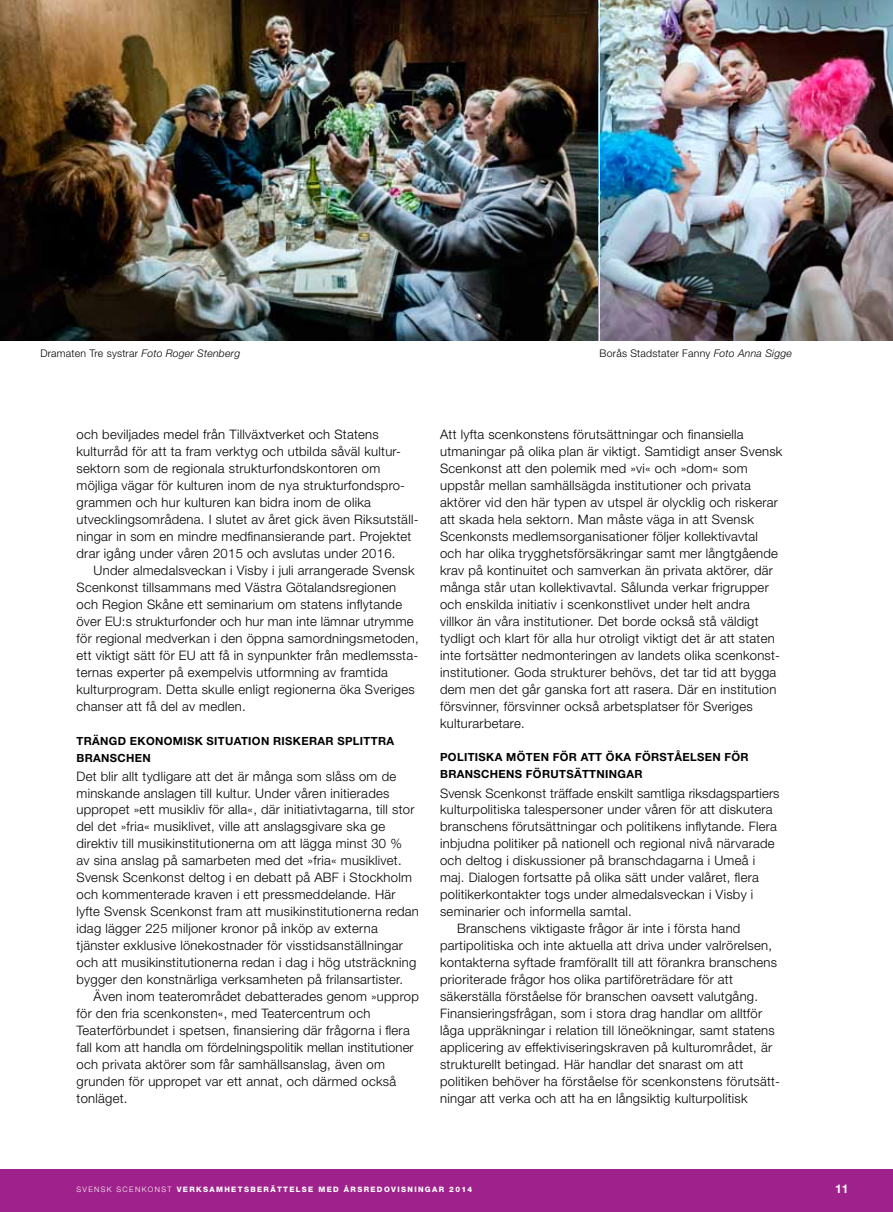
<style>
.page{position:relative;width:893px;height:1212px;background:#fff}
.page>*{position:absolute;margin:0;border:0;box-sizing:border-box;transform-origin:0 0}
.t1{font:300 13.05px/17px "Helvetica Neue";letter-spacing:.02em;color:#000}
.t2{font:700 12px "Helvetica Neue";color:#fff}
.t3{font:700 11.25px/17px "Helvetica Neue";letter-spacing:.03em;color:#000}
.t4{font:300 10.5px "Helvetica Neue";letter-spacing:.02em;color:#000}
.t5{font:800 7.5px "Helvetica Neue";letter-spacing:.18em;color:#fff}
.s1{font-style:italic}
.s2{font-weight:300}
</style>
<div class="page">
<div style="left:0;top:1169px;width:893px;height:43px;background:#9f218b"></div>
<img style="left:0;top:0;width:598px;height:340px">
<img style="left:598px;top:0;width:295px;height:340px">
<hr style="left:599px;top:0;width:1px;height:343px;background:#fff">
<p class="t4" style="left:40px;top:347px;width:201px">Dramaten Tre systrar <span class="s1">Foto Roger Stenberg</span></p>
<p class="t4" style="left:600px;top:347px;width:194px">Borås Stadstater Fanny <span class="s1">Foto Anna Sigge</span></p>
<p class="t1" style="left:77px;top:426px;width:343px">och beviljades medel från Tillväxtverket och Statens kulturråd för att ta fram verktyg och utbilda såväl kultur&shy;sektorn som de regionala strukturfondskontoren om möjliga vägar för kulturen inom de nya strukturfondspro&shy;grammen och hur kulturen kan bidra inom de olika utvecklingsområdena. I slutet av året gick även Riksutställ&shy;ningar in som en mindre medfinansierande part. Projektet drar igång under våren 2015 och avslutas under 2016.</p>
<p class="t1" style="left:77px;top:562px;width:344px;text-indent:17px">Under almedalsveckan i Visby i juli arrangerade Svensk Scenkonst tillsammans med Västra Götalandsregionen och Region Skåne ett seminarium om statens inflytande över EU:s strukturfonder och hur man inte lämnar utrymme för regional medverkan i den öppna samordningsmetoden, ett viktigt sätt för EU att få in synpunkter från medlemssta&shy;ternas experter på exempelvis utformning av framtida kulturprogram. Detta skulle enligt regionerna öka Sveriges chanser att få del av medlen.</p>
<p class="t3" style="left:77px;top:732px;width:319px">TRÄNGD EKONOMISK SITUATION RISKERAR SPLITTRA<br>BRANSCHEN</p>
<p class="t1" style="left:77px;top:767px;width:344px">Det blir allt tydligare att det är många som slåss om de minskande anslagen till kultur. Under våren initierades uppropet »ett musikliv för alla«, där initiativtagarna, till stor del det »fria« musiklivet, ville att anslagsgivare ska ge direktiv till musikinstitutionerna om att lägga minst 30 %<br>av sina anslag på samarbeten med det »fria« musiklivet.<br>Svensk Scenkonst deltog i en debatt på ABF i Stockholm och kommenterade kraven i ett pressmeddelande. Här lyfte Svensk Scenkonst fram att musikinstitutionerna redan idag lägger 225 miljoner kronor på inköp av externa tjänster exklusive lönekostnader för visstidsanställningar och att musikinstitutionerna redan i dag i hög utsträckning bygger den konstnärliga verksamheten på frilansartister.</p>
<p class="t1" style="left:77px;top:987px;width:344px;text-indent:17px">Även inom teaterområdet debatterades genom »upprop för den fria scenkonsten«, med Teatercentrum och Teaterförbundet i spetsen, finansiering där frågorna i flera fall kom att handla om fördelningspolitik mellan institutioner och privata aktörer som får samhällsanslag, även om grunden för uppropet var ett annat, och därmed också tonläget.</p>
<p class="t1" style="left:440px;top:426px;width:344px">Att lyfta scenkonstens förutsättningar och finansiella utmaningar på olika plan är viktigt. Samtidigt anser Svensk Scenkonst att den polemik med »vi« och »dom« som uppstår mellan samhällsägda institutioner och privata aktörer vid den här typen av utspel är olycklig och riskerar att skada hela sektorn. Man måste väga in att Svensk Scenkonsts medlemsorganisationer följer kollektivavtal och har olika trygghetsförsäkringar samt mer långtgående krav på kontinuitet och samverkan än privata aktörer, där många står utan kollektivavtal. Sålunda verkar frigrupper och enskilda initiativ i scenkonstlivet under helt andra villkor än våra institutioner. Det borde också stå väldigt tydligt och klart för alla hur otroligt viktigt det är att staten inte fortsätter nedmonteringen av landets olika scenkonst&shy;institutioner. Goda strukturer behövs, det tar tid att bygga dem men det går ganska fort att rasera. Där en institution försvinner, försvinner också arbetsplatser för Sveriges kulturarbetare.</p>
<p class="t3" style="left:440px;top:749px;width:310px">POLITISKA MÖTEN FÖR ATT ÖKA FÖRSTÅELSEN FÖR<br>BRANSCHENS FÖRUTSÄTTNINGAR</p>
<p class="t1" style="left:440px;top:784px;width:341px">Svensk Scenkonst träffade enskilt samtliga riksdagspartiers</p>
<p class="t1" style="left:440px;top:801px;width:334px">kulturpolitiska talespersoner under våren för att diskutera</p>
<p class="t1" style="left:440px;top:818px;width:338px">branschens förutsättningar och politikens inflytande. Flera</p>
<p class="t1" style="left:440px;top:835px;width:336px">inbjudna politiker på nationell och regional nivå närvarade</p>
<p class="t1" style="left:440px;top:852px;width:316px">och deltog i diskussioner på branschdagarna i Umeå i</p>
<p class="t1" style="left:440px;top:869px;width:320px">maj. Dialogen fortsatte på olika sätt under valåret, flera</p>
<p class="t1" style="left:440px;top:886px;width:315px">politikerkontakter togs under almedalsveckan i Visby i</p>
<p class="t1" style="left:440px;top:903px;width:193px">seminarier och informella samtal.</p>
<p class="t1" style="left:457px;top:920px;width:285px">Branschens viktigaste frågor är inte i första hand</p>
<p class="t1" style="left:440px;top:937px;width:333px">partipolitiska och inte aktuella att driva under valrörelsen,</p>
<p class="t1" style="left:440px;top:954px;width:338px">kontakterna syftade framförallt till att förankra branschens</p>
<p class="t1" style="left:440px;top:970px;width:294px">prioriterade frågor hos olika partiföreträdare för att</p>
<p class="t1" style="left:440px;top:987px;width:319px">säkerställa förståelse för branschen oavsett valutgång.</p>
<p class="t1" style="left:440px;top:1004px;width:324px">Finansieringsfrågan, som i stora drag handlar om alltför</p>
<p class="t1" style="left:440px;top:1021px;width:336px">låga uppräkningar i relation till löneökningar, samt statens</p>
<p class="t1" style="left:440px;top:1038px;width:334px">applicering av effektiviseringskraven på kulturområdet, är</p>
<p class="t1" style="left:440px;top:1055px;width:305px">strukturellt betingad. Här handlar det snarast om att</p>
<p class="t1" style="left:440px;top:1072px;width:341px">politiken behöver ha förståelse för scenkonstens förutsätt-</p>
<p class="t1" style="left:440px;top:1089px;width:309px">ningar att verka och att ha en långsiktig kulturpolitisk</p>
<p class="t5" style="left:77px;top:1185px;width:397px"><span class="s2">SVENSK SCENKONST</span> VERKSAMHETSBERÄTTELSE MED ÅRSREDOVISNINGAR 2014</p>
<p class="t2" style="left:835px;top:1181px;width:15px">11</p>
</div>
